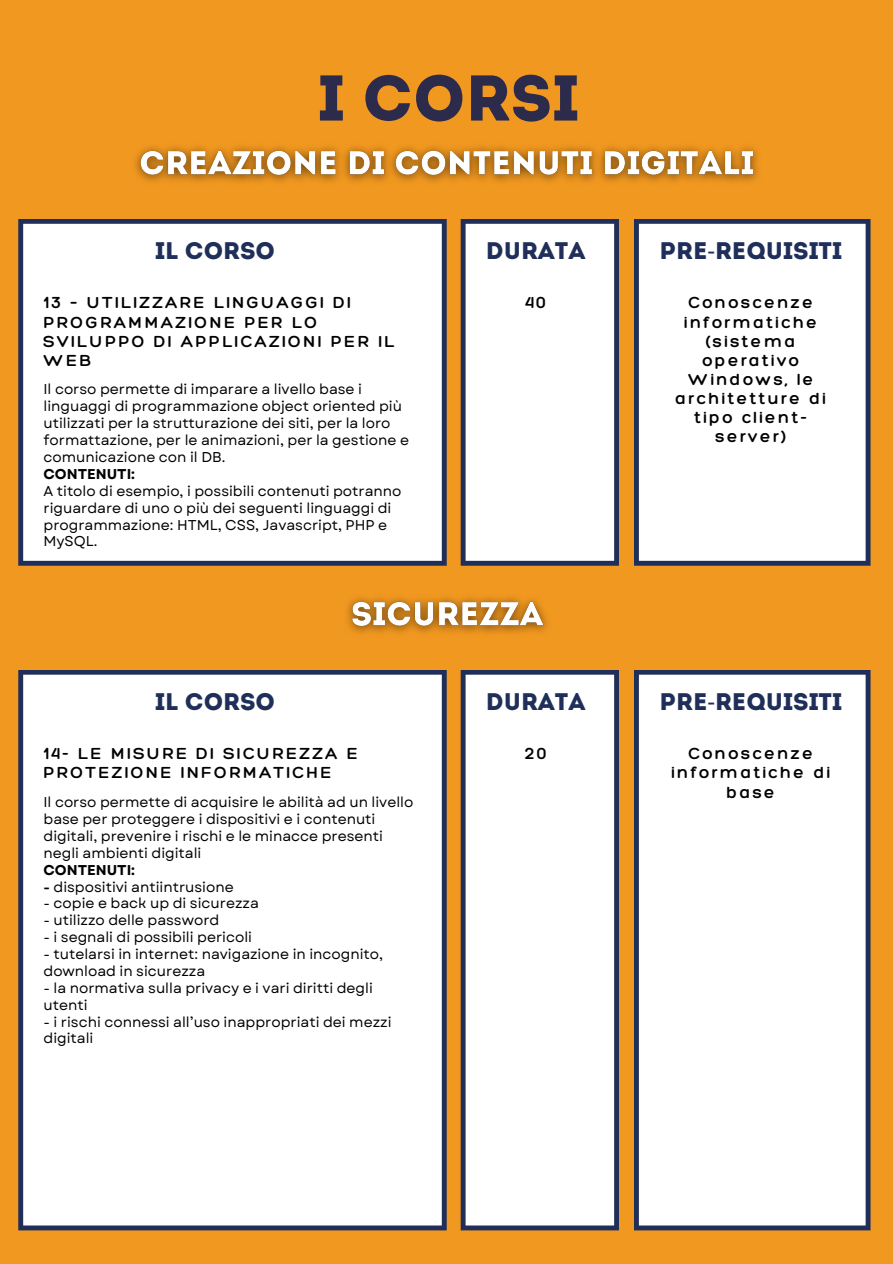
<style>
.page{position:relative;width:893px;height:1264px;background:#fff}
.page>*{position:absolute;margin:0;border:0;box-sizing:border-box;transform-origin:0 0}
.t1{font:64.5px "Intro";color:#2c2b4c}
.t2{font:24px "Intro";color:#202f5a}
.t3{font:300 17.4px/19.2px "Hero";letter-spacing:.13em;color:#000}
.t4{font:14.25px/16.8px "Garet";color:#000}
.t5{font:700 14.25px "Garet";color:#000}
.s1{font-family:"Noto Sans"}
.s2{font-weight:700}
</style>
<div class="page">
<div style="left:0;top:0;width:892px;height:1263px;background:#f19820"></div>
<div style="left:18px;top:219px;width:428px;height:346px;background:#fff"></div>
<svg style="left:634px;top:219px;width:236px;height:346px;background:#eeeff2"></svg>
<svg style="left:460px;top:219px;width:159px;height:346px;background:#ebecef"></svg>
<img style="left:135px;top:146px;width:623px;height:36px">
<div style="left:18px;top:670px;width:428px;height:560px;background:#fff"></div>
<div style="left:634px;top:670px;width:236px;height:560px;background:#fff"></div>
<svg style="left:460px;top:670px;width:159px;height:560px;background:#edeef1"></svg>
<img style="left:347px;top:597px;width:201px;height:36px">
<h1 class="t1" style="left:318px;top:72px;width:262px">I CORSI</h1>
<h2 class="t2" style="left:155px;top:241px;width:121px">IL CORSO</h2>
<h2 class="t2" style="left:486px;top:241px;width:101px">DURATA</h2>
<h2 class="t2" style="left:659px;top:241px;width:184px">PRE<span class="s1">-</span>REQUISITI</h2>
<p class="t3" style="left:525px;top:293px;width:22px">40</p>
<p class="t3" style="left:675px;top:293px;width:152px;text-align:center">Conoscenze informatiche (sistema operativo<br>Windows, le architetture di tipo client&shy;server)</p>
<p class="t3" style="left:43px;top:293px;width:352px">13 – UTILIZZARE LINGUAGGI DI<br>PROGRAMMAZIONE PER LO<br>SVILUPPO DI APPLICAZIONI PER IL<br>WEB</p>
<p class="t4" style="left:43px;top:381px;width:367px">Il corso permette di imparare a livello base i linguaggi di programmazione object oriented più utilizzati per la strutturazione dei siti, per la loro formattazione, per le animazioni, per la gestione e comunicazione con il DB.</p>
<p class="t5" style="left:43px;top:463px;width:93px">CONTENUTI:</p>
<p class="t4" style="left:43px;top:482px;width:359px">A titolo di esempio, i possibili contenuti potranno riguardare di uno o più dei seguenti linguaggi di programmazione: HTML, CSS, Javascript, PHP e MySQL.</p>
<h2 class="t2" style="left:155px;top:692px;width:121px">IL CORSO</h2>
<h2 class="t2" style="left:486px;top:692px;width:101px">DURATA</h2>
<h2 class="t2" style="left:659px;top:692px;width:184px">PRE<span class="s1">-</span>REQUISITI</h2>
<p class="t3" style="left:525px;top:743px;width:23px">20</p>
<p class="t3" style="left:671px;top:743px;width:160px;text-align:center">Conoscenze informatiche di base</p>
<p class="t3" style="left:43px;top:743px;width:316px">14- LE MISURE DI SICUREZZA E<br>PROTEZIONE INFORMATICHE</p>
<p class="t4" style="left:43px;top:793px;width:371px">Il corso permette di acquisire le abilità ad un livello base per proteggere i dispositivi e i contenuti digitali, prevenire i rischi e le minacce presenti negli ambienti digitali</p>
<p class="t5" style="left:43px;top:859px;width:93px">CONTENUTI:</p>
<p class="t4" style="left:43px;top:878px;width:192px"><span class="s2">-</span> dispositivi antiintrusione</p>
<p class="t4" style="left:43px;top:895px;width:217px">- copie e back up di sicurezza</p>
<p class="t4" style="left:43px;top:912px;width:177px">- utilizzo delle password</p>
<p class="t4" style="left:43px;top:928px;width:210px">- i segnali di possibili pericoli</p>
<p class="t4" style="left:43px;top:945px;width:341px">- tutelarsi in internet: navigazione in incognito, download in sicurezza</p>
<p class="t4" style="left:43px;top:979px;width:331px">- la normativa sulla privacy e i vari diritti degli utenti</p>
<p class="t4" style="left:43px;top:1013px;width:349px">- i rischi connessi all’uso inappropriati dei mezzi digitali</p>
</div>
